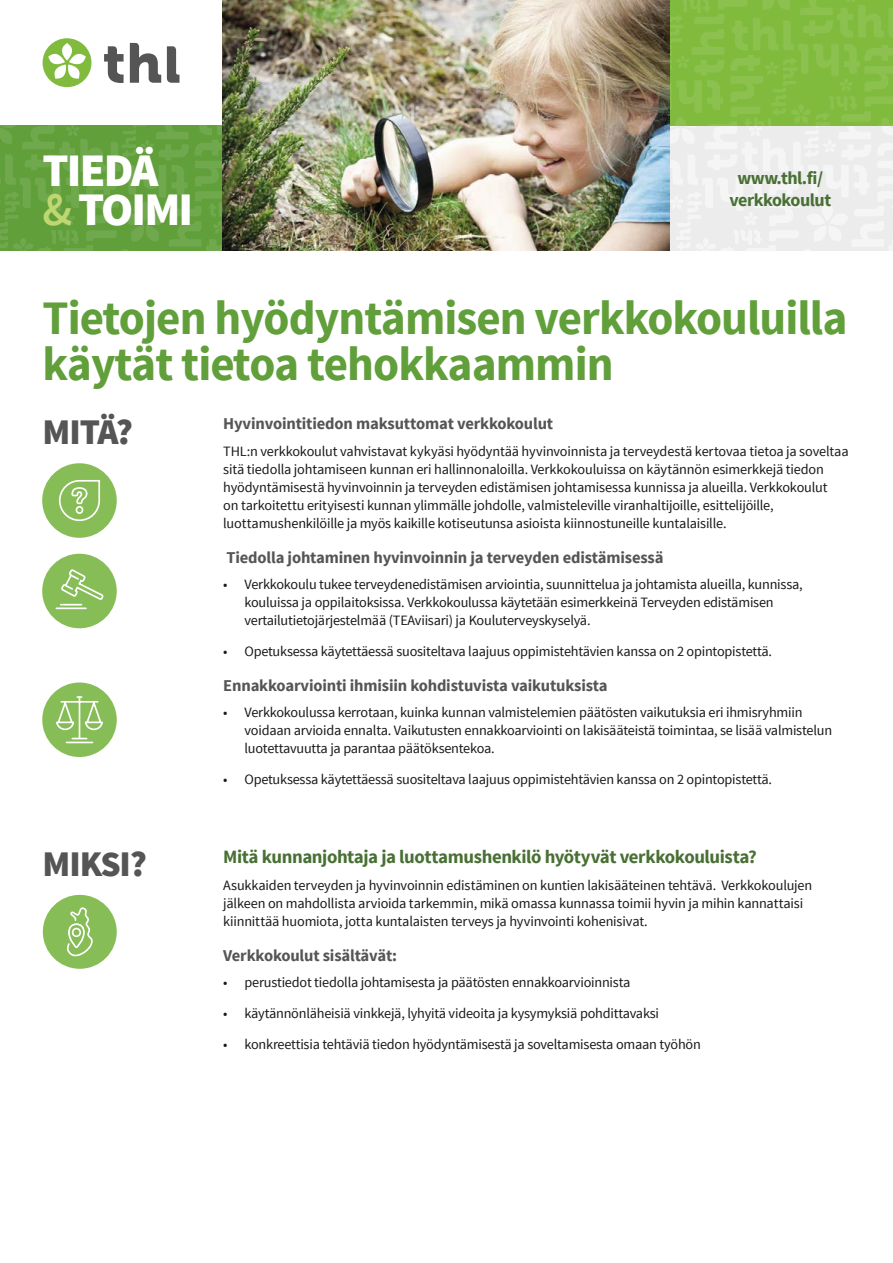
<style>
.page{position:relative;width:893px;height:1263px;background:#fff}
.page>*{position:absolute;margin:0;border:0;box-sizing:border-box;transform-origin:0 0}
.t1{font:700 48px/46.5px "Source Sans Pro";letter-spacing:-.02em;color:#619f3b}
.t2{font:900 46.5px/39px "Source Sans Pro";letter-spacing:-.04em;color:#fff}
.t3{font:900 36px "Source Sans Pro";letter-spacing:-.03em;color:#555}
.t4{font:700 18.75px "Source Sans Pro";letter-spacing:-.02em;color:#497034}
.t5{font:700 18px/22.5px "Source Sans Pro";letter-spacing:-.025em;color:#497034;text-align:center}
.t6{font:700 16.5px "Source Sans Pro";letter-spacing:-.01em;color:#555}
.t7{font:14.25px/18px "Source Sans Pro";letter-spacing:-.015em;color:#191919}
.s1{font-weight:600;color:#bed771}
</style>
<div class="page">
<svg style="left:104px;top:43px;width:75px;height:40px"></svg>
<div style="left:43px;top:38px;width:48px;height:49px;background:#80bb3d;border-radius:50%"></div>
<svg style="left:48px;top:43px;width:38px;height:36px"></svg>
<svg style="left:0;top:125px;width:223px;height:126px;background:#66a141"></svg>
<svg style="left:670px;top:0;width:223px;height:251px"></svg>
<img style="left:223px;top:0;width:447px;height:251px">
<div style="left:42px;top:463px;width:75px;height:75px;background:#87bd57;border-radius:50%"></div>
<svg style="left:58px;top:480px;width:42px;height:42px"></svg>
<div style="left:42px;top:554px;width:75px;height:74px;background:#87bd57;border-radius:50%"></div>
<hr style="left:56px;top:607px;width:30px;height:2px;background:#fff">
<svg style="left:60px;top:569px;width:44px;height:36px"></svg>
<div style="left:42px;top:682px;width:75px;height:75px;background:#87bd57;border-radius:50%"></div>
<svg style="left:56px;top:696px;width:47px;height:48px"></svg>
<div style="left:43px;top:895px;width:74px;height:74px;background:#87bd57;border-radius:50%"></div>
<svg style="left:67px;top:907px;width:26px;height:50px"></svg>
<div style="left:72px;top:928px;width:9px;height:9px;border:2px solid #fff;border-radius:50%"></div>
<h2 class="t2" style="left:43px;top:153px;width:152px">TIEDÄ <span class="s1">&amp;</span> TOIMI</h2>
<p class="t5" style="left:729px;top:167px;width:103px">www.thl.fi/ verkkokoulut</p>
<h1 class="t1" style="left:43px;top:296px;width:806px">Tietojen hyödyntämisen verkkokouluilla käytät tietoa tehokkaammin</h1>
<h3 class="t3" style="left:43px;top:408px;width:92px">MITÄ?</h3>
<p class="t6" style="left:223px;top:413px;width:331px">Hyvinvointitiedon maksuttomat verkkokoulut</p>
<p class="t7" style="left:223px;top:442px;width:627px">THL:n verkkokoulut vahvistavat kykyäsi hyödyntää hyvinvoinnista ja terveydestä kertovaa tietoa ja soveltaa sitä tiedolla johtamiseen kunnan eri hallinnonaloilla. Verkkokouluissa on käytännön esimerkkejä tiedon hyödyntämisestä hyvinvoinnin ja terveyden edistämisen johtamisessa kunnissa ja alueilla. Verkkokoulut<br>on tarkoitettu erityisesti kunnan ylimmälle johdolle, valmisteleville viranhaltijoille, esittelijöille, luottamushenkilöille ja myös kaikille kotiseutunsa asioista kiinnostuneille kuntalaisille.</p>
<p class="t6" style="left:226px;top:547px;width:439px">Tiedolla johtaminen hyvinvoinnin ja terveyden edistämisessä</p>
<p class="t7" style="left:244px;top:576px;width:560px;text-indent:-21px">• Verkkokoulu tukee terveydenedistämisen arviointia, suunnittelua ja johtamista alueilla, kunnissa, kouluissa ja oppilaitoksissa. Verkkokoulussa käytetään esimerkkeinä Terveyden edistämisen vertailutietojärjestelmää (TEAviisari) ja Kouluterveyskyselyä.</p>
<p class="t7" style="left:223px;top:642px;width:550px">• Opetuksessa käytettäessä suositeltava laajuus oppimistehtävien kanssa on 2 opintopistettä.</p>
<p class="t6" style="left:223px;top:675px;width:386px">Ennakkoarviointi ihmisiin kohdistuvista vaikutuksista</p>
<p class="t7" style="left:244px;top:704px;width:589px;text-indent:-21px">• Verkkokoulussa kerrotaan, kuinka kunnan valmistelemien päätösten vaikutuksia eri ihmisryhmiin voidaan arvioida ennalta. Vaikutusten ennakkoarviointi on lakisääteistä toimintaa, se lisää valmistelun luotettavuutta ja parantaa päätöksentekoa.</p>
<p class="t7" style="left:223px;top:771px;width:550px">• Opetuksessa käytettäessä suositeltava laajuus oppimistehtävien kanssa on 2 opintopistettä.</p>
<h3 class="t3" style="left:43px;top:840px;width:106px">MIKSI?</h3>
<h3 class="t4" style="left:223px;top:845px;width:535px">Mitä kunnanjohtaja ja luottamushenkilö hyötyvät verkkokouluista?</h3>
<p class="t7" style="left:223px;top:876px;width:591px">Asukkaiden terveyden ja hyvinvoinnin edistäminen on kuntien lakisääteinen tehtävä. Verkkokoulujen jälkeen on mahdollista arvioida tarkemmin, mikä omassa kunnassa toimii hyvin ja mihin kannattaisi kiinnittää huomiota, jotta kuntalaisten terveys ja hyvinvointi kohenisivat.</p>
<p class="t6" style="left:223px;top:944px;width:175px">Verkkokoulut sisältävät:</p>
<p class="t7" style="left:223px;top:973px;width:409px">• perustiedot tiedolla johtamisesta ja päätösten ennakkoarvioinnista</p>
<p class="t7" style="left:223px;top:1004px;width:437px">• käytännönläheisiä vinkkejä, lyhyitä videoita ja kysymyksiä pohdittavaksi</p>
<p class="t7" style="left:223px;top:1035px;width:479px">• konkreettisia tehtäviä tiedon hyödyntämisestä ja soveltamisesta omaan työhön</p>
</div>
